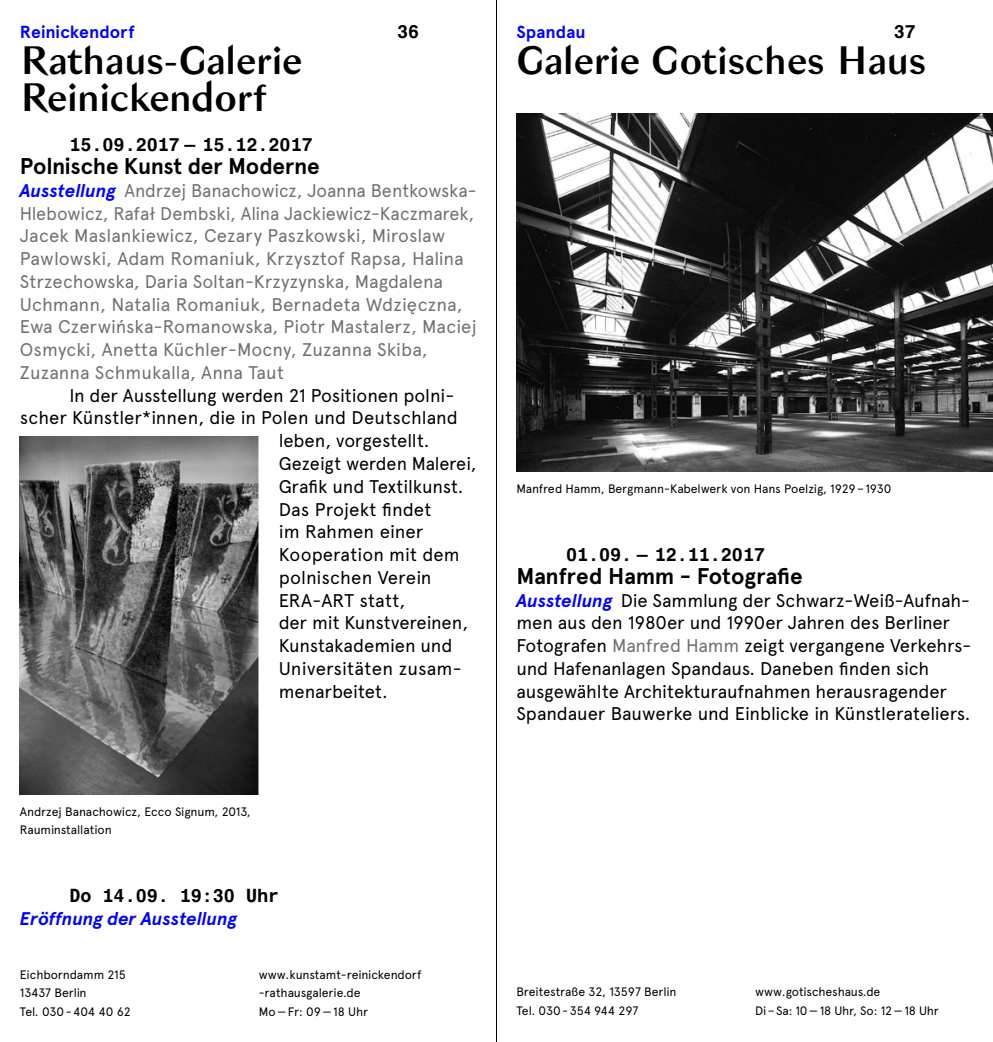
<style>
.page{position:relative;width:993px;height:1042px;background:#fff}
.page>*{position:absolute;margin:0;border:0;box-sizing:border-box;transform-origin:0 0}
.t1{font:38.5px/36.8px "Bagnard";letter-spacing:-.015em;color:#000}
.t2{font:700 22.75px "Apercu Pro";letter-spacing:-.01em;color:#000}
.t3{font:18.38px/22.8px "Apercu Pro";letter-spacing:-.005em;color:#000}
.t4{font:18.38px/22.8px "Apercu Pro";color:#707172}
.t5{font:700 18.38px "Helvetica Monospaced Pro";color:#000}
.t6{font:italic 700 18.38px "Apercu Pro";letter-spacing:-.01em;color:#00f}
.t7{font:700 17.5px "Apercu Pro";letter-spacing:.005em;color:#00f}
.t8{font:12.25px/18.4px "Apercu Pro";letter-spacing:-.01em;color:#000}
.s1{font-weight:700;font-style:italic;color:#00f}
.s2{color:#707172}
</style>
<div class="page">
<hr style="left:496px;top:0;width:1px;height:1042px;background:#000">
<img style="left:20px;top:437px;width:239px;height:357px">
<img style="left:516px;top:114px;width:476px;height:358px">
<p class="t7" style="left:20px;top:18px;width:117px">Reinickendorf</p>
<p class="t5" style="left:397px;top:20px;width:24px">36</p>
<p class="t5" style="left:893px;top:20px;width:24px">37</p>
<h1 class="t1" style="left:20px;top:43px;width:284px">Rathaus-Galerie<br>Reinickendorf</h1>
<p class="t5" style="left:69px;top:134px;width:245px">15.09.2017 — 15.12.2017</p>
<p class="t2" style="left:20px;top:149px;width:301px">Polnische Kunst der Moderne</p>
<p class="t4" style="left:20px;top:178px;width:458px"><span class="s1">Ausstellung</span> Andrzej Banachowicz, Joanna Bentkowska-Hlebowicz, Rafał Dembski, Alina Jackiewicz-Kaczmarek, Jacek Maslankiewicz, Cezary Paszkowski, Miroslaw Pawlowski, Adam Romaniuk, Krzysztof Rapsa, Halina Strzechowska, Daria Soltan-Krzyzynska, Magdalena Uchmann, Natalia Romaniuk, Bernadeta Wdzięczna, Ewa Czerwińska-Romanowska, Piotr Mastalerz, Maciej Osmycki, Anetta Küchler-Mocny, Zuzanna Skiba, Zuzanna Schmukalla, Anna Taut</p>
<p class="t3" style="left:69px;top:383px;width:386px">In der Ausstellung werden 21 Positionen polni-</p>
<p class="t3" style="left:20px;top:405px;width:439px">scher Künstler*innen, die in Polen und Deutschland</p>
<p class="t3" style="left:279px;top:428px;width:152px">leben, vorgestellt.</p>
<p class="t3" style="left:279px;top:451px;width:199px">Gezeigt werden Malerei,</p>
<p class="t3" style="left:279px;top:474px;width:186px">Grafik und Textilkunst.</p>
<p class="t3" style="left:279px;top:496px;width:154px">Das Projekt findet</p>
<p class="t3" style="left:279px;top:519px;width:146px">im Rahmen einer</p>
<p class="t3" style="left:279px;top:542px;width:182px">Kooperation mit dem</p>
<p class="t3" style="left:279px;top:565px;width:154px">polnischen Verein</p>
<p class="t3" style="left:279px;top:587px;width:128px">ERA-ART statt,</p>
<p class="t3" style="left:279px;top:610px;width:191px">der mit Kunstvereinen,</p>
<p class="t3" style="left:279px;top:633px;width:175px">Kunstakademien und</p>
<p class="t3" style="left:279px;top:656px;width:184px">Universitäten zusam-</p>
<p class="t3" style="left:279px;top:678px;width:110px">menarbeitet.</p>
<p class="t7" style="left:516px;top:18px;width:71px">Spandau</p>
<h1 class="t1" style="left:516px;top:43px;width:411px">Galerie Gotisches Haus</h1>
<p class="t8" style="left:516px;top:478px;width:376px">Manfred Hamm, Bergmann-Kabelwerk von Hans Poelzig, 1929–1930</p>
<p class="t5" style="left:566px;top:543px;width:200px">01.09. — 12.11.2017</p>
<p class="t2" style="left:516px;top:559px;width:288px">Manfred Hamm - Fotografie</p>
<p class="t3" style="left:516px;top:587px;width:456px"><span class="s1">Ausstellung</span> Die Sammlung der Schwarz-Weiß-Aufnah&shy;men aus den 1980er und 1990er Jahren des Berliner Fotografen <span class="s2">Manfred Hamm</span> zeigt vergangene Verkehrs&shy;und Hafenanlagen Spandaus. Daneben finden sich ausgewählte Architekturaufnahmen herausragender Spandauer Bauwerke und Einblicke in Künstlerateliers.</p>
<p class="t8" style="left:20px;top:801px;width:232px">Andrzej Banachowicz, Ecco Signum, 2013,<br>Rauminstallation</p>
<p class="t5" style="left:69px;top:884px;width:211px">Do 14.09. 19:30 Uhr</p>
<p class="t6" style="left:20px;top:905px;width:219px">Eröffnung der Ausstellung</p>
<p class="t8" style="left:20px;top:964px;width:112px">Eichborndamm 215<br>13437 Berlin<br>Tel. 030-404 40 62</p>
<p class="t8" style="left:259px;top:964px;width:164px">www.kunstamt-reinickendorf -rathausgalerie.de<br>Mo—Fr: 09—18 Uhr</p>
<p class="t8" style="left:516px;top:982px;width:161px">Breitestraße 32, 13597 Berlin<br>Tel. 030-354 944 297</p>
<p class="t8" style="left:755px;top:982px;width:185px">www.gotischeshaus.de<br>Di–Sa: 10—18 Uhr, So: 12—18 Uhr</p>
</div>
